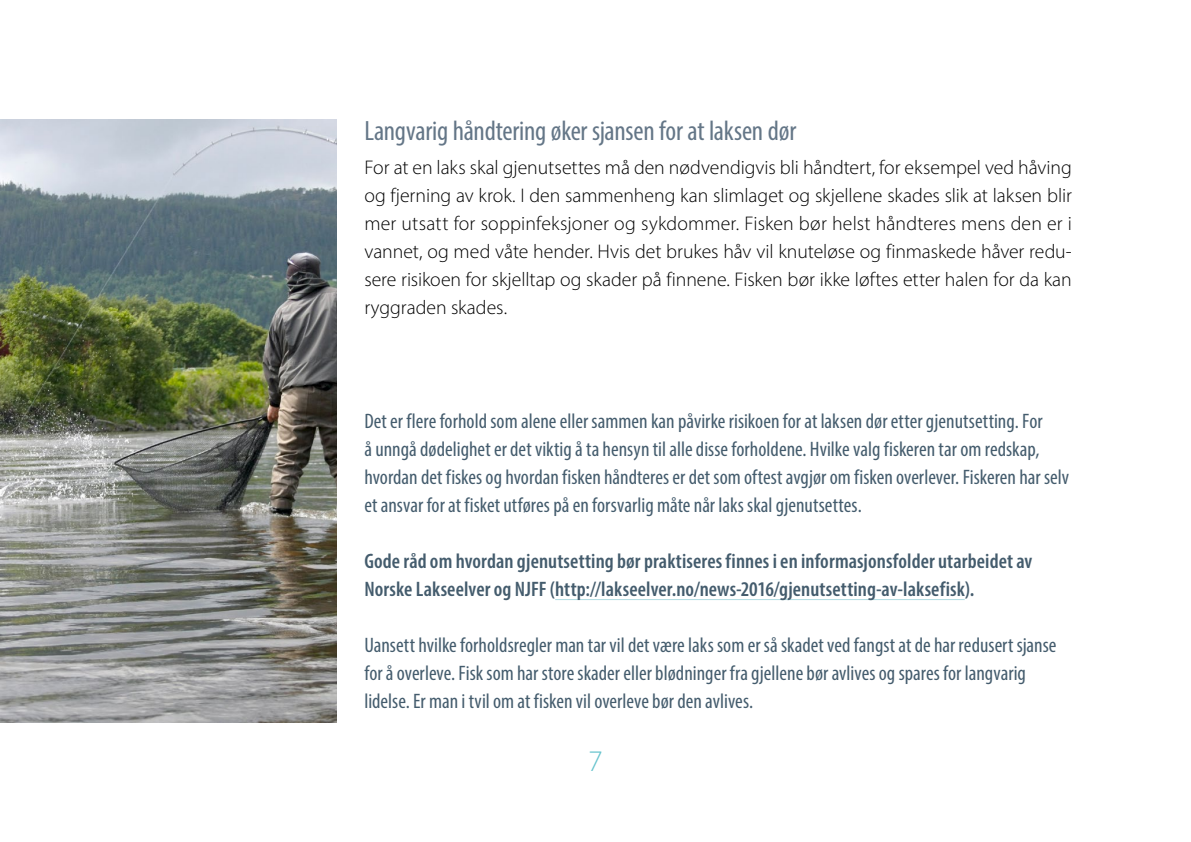
<style>
.page{position:relative;width:1191px;height:842px;background:#fff}
.page>*{position:absolute;margin:0;border:0;box-sizing:border-box;transform-origin:0 0}
.t1{font:300 30px "Myriad Pro";color:#66c3cd}
.overskrift_2_2016{font:condensed 28px "Myriad Pro";letter-spacing:-.01em;color:#647687}
.ingress_2016{font:condensed 21px/28px "Myriad Pro";color:#445c6d}
.ingress_2016-2{font:600 condensed 21px/28px "Myriad Pro";letter-spacing:.005em;color:#445c6d}
.brødtekst_2016{font:300 19.8px/28px "Myriad Pro";letter-spacing:-.005em;color:#000;text-align:justify}
</style>
<div class="page">
<img style="left:0;top:119px;width:336px;height:604px">
<hr style="left:555px;top:599px;width:409px;height:1px;background:#b0dce2">
<p class="overskrift_2_2016" style="left:364px;top:114px;width:433px">Langvarig håndtering øker sjansen for at laksen dør</p>
<p class="brødtekst_2016" style="left:364px;top:153px;width:709px">For at en laks skal gjenutsettes må den nødvendigvis bli håndtert, for eksempel ved håving og fjerning av krok. I den sammenheng kan slimlaget og skjellene skades slik at laksen blir mer utsatt for soppinfeksjoner og sykdommer. Fisken bør helst håndteres mens den er i vannet, og med våte hender. Hvis det brukes håv vil knuteløse og finmaskede håver redu&shy;sere risikoen for skjelltap og skader på finnene. Fisken bør ikke løftes etter halen for da kan ryggraden skades.</p>
<p class="ingress_2016" style="left:364px;top:406px;width:706px">Det er flere forhold som alene eller sammen kan påvirke risikoen for at laksen dør etter gjenutsetting. For<br>å unngå dødelighet er det viktig å ta hensyn til alle disse forholdene. Hvilke valg fiskeren tar om redskap, hvordan det fiskes og hvordan fisken håndteres er det som oftest avgjør om fisken overlever. Fiskeren har selv et ansvar for at fisket utføres på en forsvarlig måte når laks skal gjenutsettes.</p>
<p class="ingress_2016-2" style="left:364px;top:546px;width:669px">Gode råd om hvordan gjenutsetting bør praktiseres finnes i en informasjonsfolder utarbeidet av<br>Norske Lakseelver og NJFF (http://lakseelver.no/news-2016/gjenutsetting-av-laksefisk).</p>
<p class="ingress_2016" style="left:364px;top:630px;width:693px">Uansett hvilke forholdsregler man tar vil det være laks som er så skadet ved fangst at de har redusert sjanse for å overleve. Fisk som har store skader eller blødninger fra gjellene bør avlives og spares for langvarig lidelse. Er man i tvil om at fisken vil overleve bør den avlives.</p>
<h1 class="t1" style="left:588px;top:743px;width:16px">7</h1>
</div>
